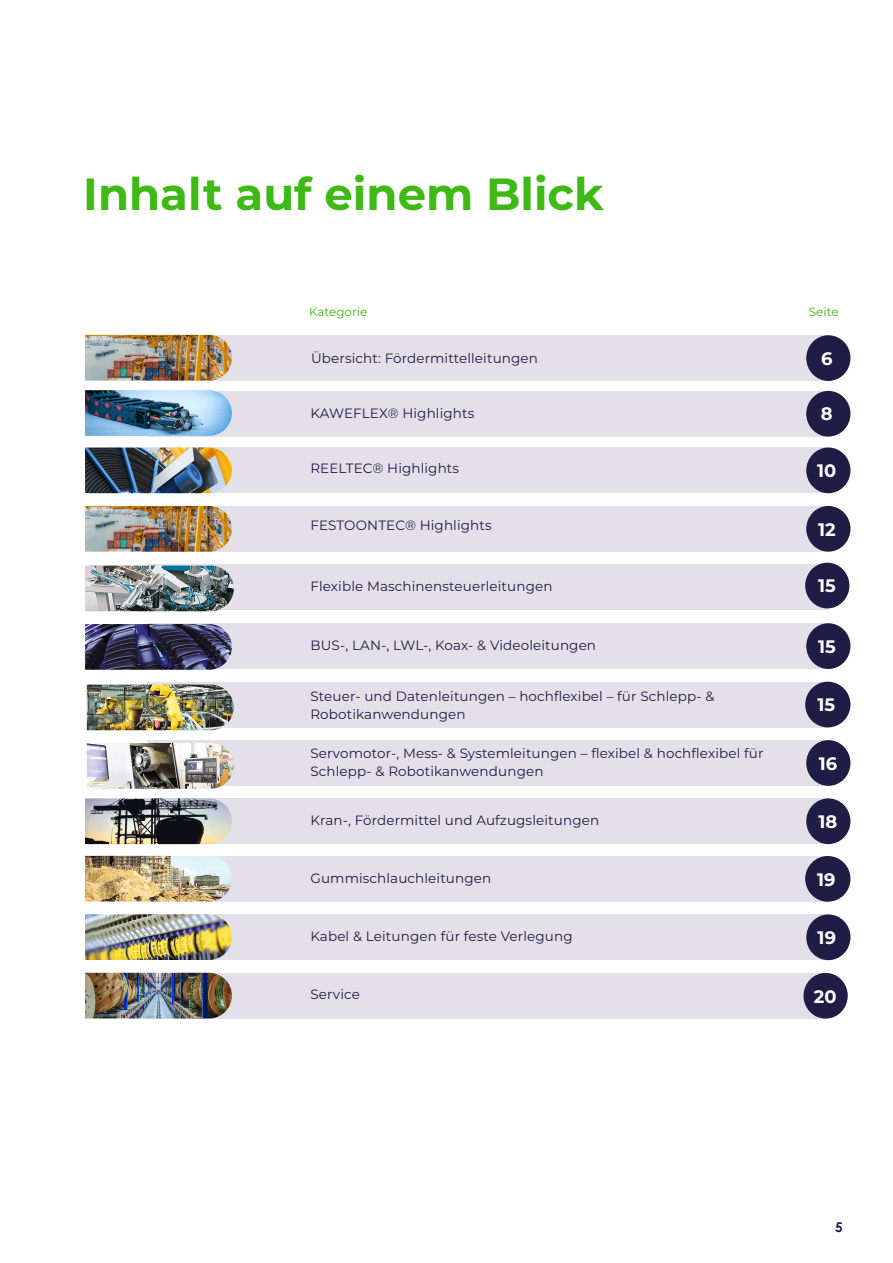
<style>
.page{position:relative;width:893px;height:1263px;background:#fff}
.page>*{position:absolute;margin:0;border:0;box-sizing:border-box;transform-origin:0 0}
.t1{font:700 45px "Montserrat";color:#3eb915}
.t2{font:700 18px "Montserrat";color:#fff}
.t3{font:13.5px/18px "Montserrat";letter-spacing:.01em;color:#1f1c45}
.t4{font:700 13.5px "Century Gothic";color:#1f1c45}
.t5{font:12px "Montserrat";color:#3eb915}
</style>
<div class="page">
<div style="left:145px;top:973px;width:680px;height:45px;background:#e3e0e9"></div>
<div style="left:803px;top:973px;width:45px;height:45px;background:#1f1c45;border-radius:50%"></div>
<hr style="left:0;top:287px;width:1px;height:976px;background:#1f1c45">
<div style="left:147px;top:335px;width:681px;height:46px;background:#e3e0e9"></div>
<div style="left:147px;top:564px;width:681px;height:45px;background:#e3e0e9"></div>
<div style="left:147px;top:798px;width:681px;height:46px;background:#e3e0e9"></div>
<div style="left:147px;top:623px;width:681px;height:46px;background:#e3e0e9"></div>
<div style="left:147px;top:682px;width:681px;height:45px;background:#e3e0e9"></div>
<div style="left:147px;top:740px;width:681px;height:46px;background:#e3e0e9"></div>
<div style="left:806px;top:335px;width:44px;height:46px;background:#1f1c45;border-radius:50%"></div>
<div style="left:805px;top:563px;width:44px;height:45px;background:#1f1c45;border-radius:50%"></div>
<div style="left:806px;top:798px;width:44px;height:46px;background:#1f1c45;border-radius:50%"></div>
<div style="left:806px;top:623px;width:44px;height:46px;background:#1f1c45;border-radius:50%"></div>
<div style="left:805px;top:682px;width:45px;height:45px;background:#1f1c45;border-radius:50%"></div>
<div style="left:806px;top:740px;width:44px;height:46px;background:#1f1c45;border-radius:50%"></div>
<div style="left:147px;top:856px;width:681px;height:46px;background:#e3e0e9"></div>
<div style="left:147px;top:914px;width:681px;height:46px;background:#e3e0e9"></div>
<div style="left:805px;top:856px;width:45px;height:46px;background:#1f1c45;border-radius:50%"></div>
<div style="left:806px;top:914px;width:44px;height:46px;background:#1f1c45;border-radius:50%"></div>
<img style="left:85px;top:566px;width:149px;height:45px">
<img style="left:85px;top:973px;width:147px;height:45px">
<img style="left:85px;top:914px;width:147px;height:46px">
<img style="left:85px;top:335px;width:147px;height:46px">
<img style="left:87px;top:684px;width:147px;height:46px">
<img style="left:87px;top:743px;width:147px;height:46px">
<img style="left:85px;top:798px;width:147px;height:46px">
<img style="left:85px;top:856px;width:147px;height:45px">
<img style="left:85px;top:624px;width:147px;height:46px">
<div style="left:147px;top:391px;width:681px;height:46px;background:#e3e0e9"></div>
<div style="left:806px;top:391px;width:44px;height:46px;background:#1f1c45;border-radius:50%"></div>
<img style="left:85px;top:390px;width:147px;height:46px">
<div style="left:147px;top:447px;width:681px;height:46px;background:#e3e0e9"></div>
<img style="left:85px;top:447px;width:147px;height:46px">
<div style="left:147px;top:506px;width:681px;height:46px;background:#e3e0e9"></div>
<img style="left:85px;top:506px;width:147px;height:46px">
<div style="left:806px;top:447px;width:44px;height:46px;background:#1f1c45;border-radius:50%"></div>
<div style="left:806px;top:506px;width:44px;height:46px;background:#1f1c45;border-radius:50%"></div>
<h1 class="t1" style="left:83px;top:162px;width:522px">Inhalt auf einem Blick</h1>
<p class="t5" style="left:309px;top:303px;width:60px">Kategorie</p>
<p class="t5" style="left:809px;top:303px;width:31px">Seite</p>
<p class="t3" style="left:311px;top:349px;width:228px">Übersicht: Fördermittelleitungen</p>
<h2 class="t2" style="left:821px;top:345px;width:13px">6</h2>
<p class="t3" style="left:310px;top:404px;width:165px">KAWEFLEX® Highlights</p>
<h2 class="t2" style="left:821px;top:401px;width:13px">8</h2>
<p class="t3" style="left:310px;top:459px;width:150px">REELTEC® Highlights</p>
<h2 class="t2" style="left:817px;top:458px;width:21px">10</h2>
<p class="t3" style="left:310px;top:516px;width:183px">FESTOONTEC® Highlights</p>
<h2 class="t2" style="left:818px;top:516px;width:19px">12</h2>
<p class="t3" style="left:310px;top:576px;width:244px">Flexible Maschinensteuerleitungen</p>
<h2 class="t2" style="left:818px;top:573px;width:19px">15</h2>
<p class="t3" style="left:310px;top:636px;width:287px">BUS-, LAN-, LWL-, Koax- &amp; Videoleitungen</p>
<p class="t3" style="left:310px;top:687px;width:406px">Steuer- und Datenleitungen – hochflexibel – fü r Schlepp- &amp;<br>Robotikanwendungen</p>
<p class="t3" style="left:310px;top:744px;width:455px">Servomotor-, Mess- &amp; Systemleitungen – flexibel &amp; hochflexibel fü r<br>Schlepp- &amp; Robotikanwendungen</p>
<h2 class="t2" style="left:818px;top:633px;width:19px">15</h2>
<h2 class="t2" style="left:817px;top:692px;width:19px">15</h2>
<h2 class="t2" style="left:819px;top:750px;width:20px">16</h2>
<p class="t3" style="left:310px;top:811px;width:290px">Kran-, Fördermittel und Aufzugsleitungen</p>
<h2 class="t2" style="left:818px;top:809px;width:20px">18</h2>
<p class="t3" style="left:310px;top:869px;width:182px">Gummischlauchleitungen</p>
<h2 class="t2" style="left:817px;top:866px;width:20px">19</h2>
<p class="t3" style="left:310px;top:927px;width:264px">Kabel &amp; Leitungen fü r feste Verlegung</p>
<h2 class="t2" style="left:818px;top:925px;width:20px">19</h2>
<p class="t3" style="left:310px;top:984px;width:51px">Service</p>
<h2 class="t2" style="left:814px;top:983px;width:24px">20</h2>
<p class="t4" style="left:835px;top:1217px;width:9px">5</p>
</div>
